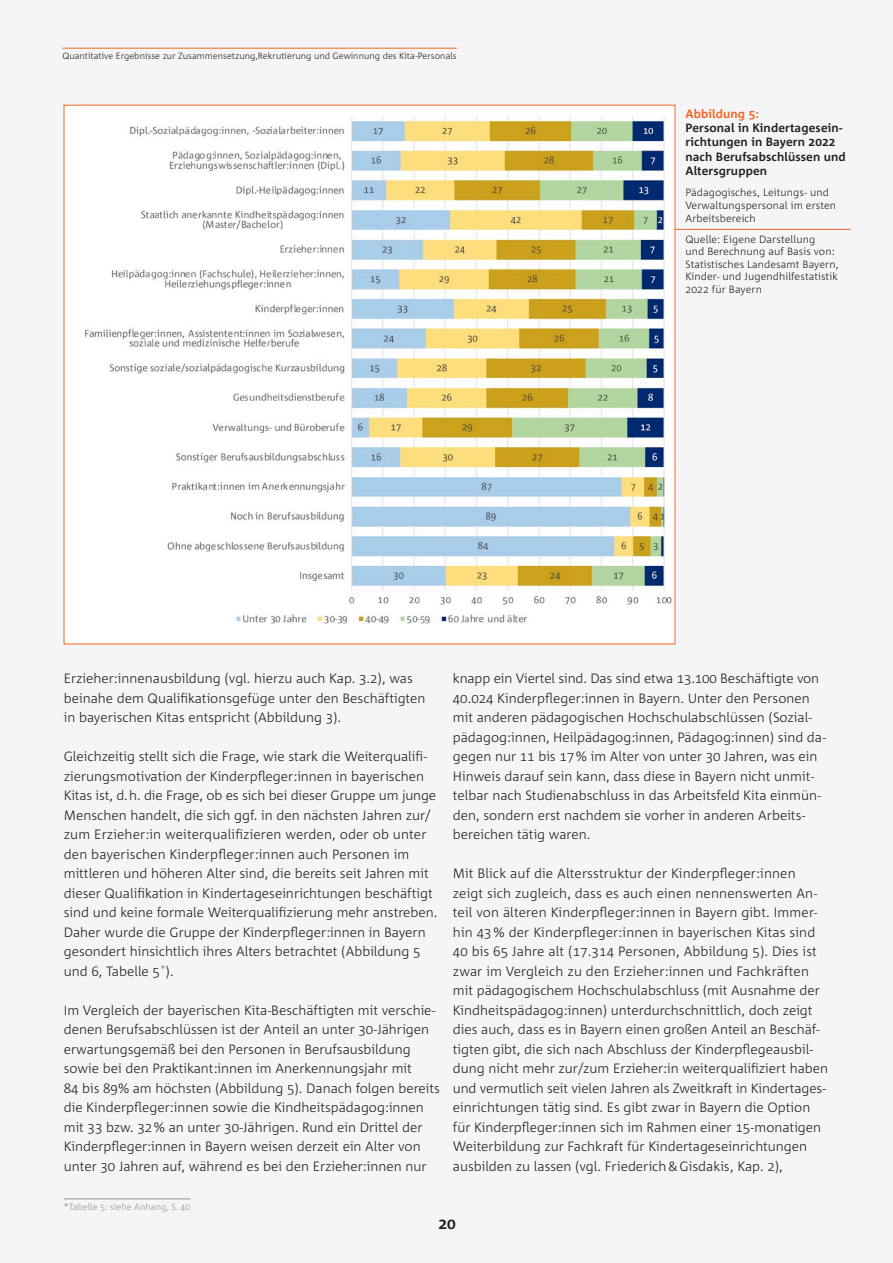
<style>
.page{position:relative;width:893px;height:1263px;background:#f5f4f7}
.page>*{position:absolute;margin:0;border:0;box-sizing:border-box;transform-origin:0 0}
.t1{font:700 15.75px "Corpid";color:#231f20}
.t2{font:300 13.5px/19.5px "Corpid";color:#231f20}
.t3{font:700 12px/14.4px "Corpid";letter-spacing:.01em;color:#231f20}
.t4{font:700 12px "Corpid";letter-spacing:.01em;color:#f36421}
.t5{font:300 10.5px/12.6px "Corpid";letter-spacing:.01em;color:#231f20}
.t6{font:300 9px "Corpid";letter-spacing:.005em;color:#231f20}
.t7{font:300 9px "Corpid";letter-spacing:.005em;color:#939598}
</style>
<div class="page">
<div style="left:64px;top:105px;width:611px;height:539px;background:#fff"></div>
<img style="left:84px;top:116px;width:588px;height:508px">
<hr style="left:675px;top:229px;width:175px;height:1px;background:#f36421">
<hr style="left:62px;top:48px;width:395px;height:1px;background:#f36421">
<hr style="left:64px;top:1198px;width:127px;height:1px;background:#939598">
<p class="t6" style="left:62px;top:51px;width:396px">Quantitative Ergebnisse zur Zusammensetzung,Rekrutierung und Gewinnung des Kita-Personals</p>
<p class="t4" style="left:685px;top:107px;width:75px">Abbildung 5:</p>
<p class="t3" style="left:685px;top:121px;width:162px">Personal in Kindertagesein&shy;richtungen in Bayern 2022 nach Berufsabschlüssen und<br>Altersgruppen</p>
<p class="t5" style="left:685px;top:186px;width:152px">Pädagogisches, Leitungs- und<br>Verwaltungspersonal im ersten<br>Arbeitsbereich</p>
<p class="t5" style="left:685px;top:233px;width:155px">Quelle: Eigene Darstellung<br>und Berechnung auf Basis von:<br>Statistisches Landesamt Bayern,<br>Kinder- und Jugendhilfestatistik<br>2022 für Bayern</p>
<p class="t2" style="left:64px;top:669px;width:363px">Erzieher:innenausbildung (vgl. hierzu auch Kap. 3.2), was beinahe dem Qualifikationsgefüge unter den Beschäftigten in bayerischen Kitas entspricht (Abbildung 3).</p>
<p class="t2" style="left:64px;top:747px;width:375px">Gleichzeitig stellt sich die Frage, wie stark die Weiterqualifi&shy;zierungsmotivation der Kinderpfleger:innen in bayerischen Kitas ist, d.h. die Frage, ob es sich bei dieser Gruppe um junge Menschen handelt, die sich ggf. in den nächsten Jahren zur/ zum Erzieher:in weiterqualifizieren werden, oder ob unter den bayerischen Kinderpfleger:innen auch Personen im mittleren und höheren Alter sind, die bereits seit Jahren mit dieser Qualifikation in Kindertageseinrichtungen beschäftigt sind und keine formale Weiterqualifizierung mehr anstreben.<br>Daher wurde die Gruppe der Kinderpfleger:innen in Bayern gesondert hinsichtlich ihres Alters betrachtet (Abbildung 5 und 6, Tabelle 5<sup>*</sup>).</p>
<p class="t2" style="left:64px;top:1000px;width:378px">Im Vergleich der bayerischen Kita-Beschäftigten mit verschie&shy;denen Berufsabschlüssen ist der Anteil an unter 30-Jährigen erwartungsgemäß bei den Personen in Berufsausbildung sowie bei den Praktikant:innen im Anerkennungsjahr mit<br>84 bis 89% am höchsten (Abbildung 5). Danach folgen bereits die Kinderpfleger:innen sowie die Kindheitspädagog:innen mit 33 bzw. 32% an unter 30-Jährigen. Rund ein Drittel der Kinderpfleger:innen in Bayern weisen derzeit ein Alter von unter 30 Jahren auf, während es bei den Erzieher:innen nur</p>
<p class="t7" style="left:64px;top:1202px;width:128px">*Tabelle 5: siehe Anhang, S. 40</p>
<p class="t2" style="left:453px;top:669px;width:375px">knapp ein Viertel sind. Das sind etwa 13.100 Beschäftigte von 40.024 Kinderpfleger:innen in Bayern. Unter den Personen mit anderen pädagogischen Hochschulabschlüssen (Sozial&shy;pädagog:innen, Heilpädagog:innen, Pädagog:innen) sind da&shy;gegen nur 11 bis 17% im Alter von unter 30 Jahren, was ein Hinweis darauf sein kann, dass diese in Bayern nicht unmit&shy;telbar nach Studienabschluss in das Arbeitsfeld Kita einmün&shy;den, sondern erst nachdem sie vorher in anderen Arbeits&shy;bereichen tätig waren.</p>
<p class="t2" style="left:453px;top:864px;width:377px">Mit Blick auf die Altersstruktur der Kinderpfleger:innen zeigt sich zugleich, dass es auch einen nennenswerten An&shy;teil von älteren Kinderpfleger:innen in Bayern gibt. Immer&shy;hin 43 % der Kinderpfleger:innen in bayerischen Kitas sind 40 bis 65 Jahre alt (17.314 Personen, Abbildung 5). Dies ist zwar im Vergleich zu den Erzieher:innen und Fachkräften mit pädagogischem Hochschulabschluss (mit Ausnahme der Kindheitspädagog:innen) unterdurchschnittlich, doch zeigt dies auch, dass es in Bayern einen großen Anteil an Beschäf&shy;tigten gibt, die sich nach Abschluss der Kinderpflegeausbil&shy;dung nicht mehr zur/zum Erzieher:in weiterqualifiziert haben und vermutlich seit vielen Jahren als Zweitkraft in Kindertages&shy;einrichtungen tätig sind. Es gibt zwar in Bayern die Option für Kinderpfleger:innen sich im Rahmen einer 15-monatigen Weiterbildung zur Fachkraft für Kindertageseinrichtungen ausbilden zu lassen (vgl. Friederich&amp;Gisdakis, Kap. 2),</p>
<p class="t1" style="left:438px;top:1215px;width:19px">20</p>
</div>
